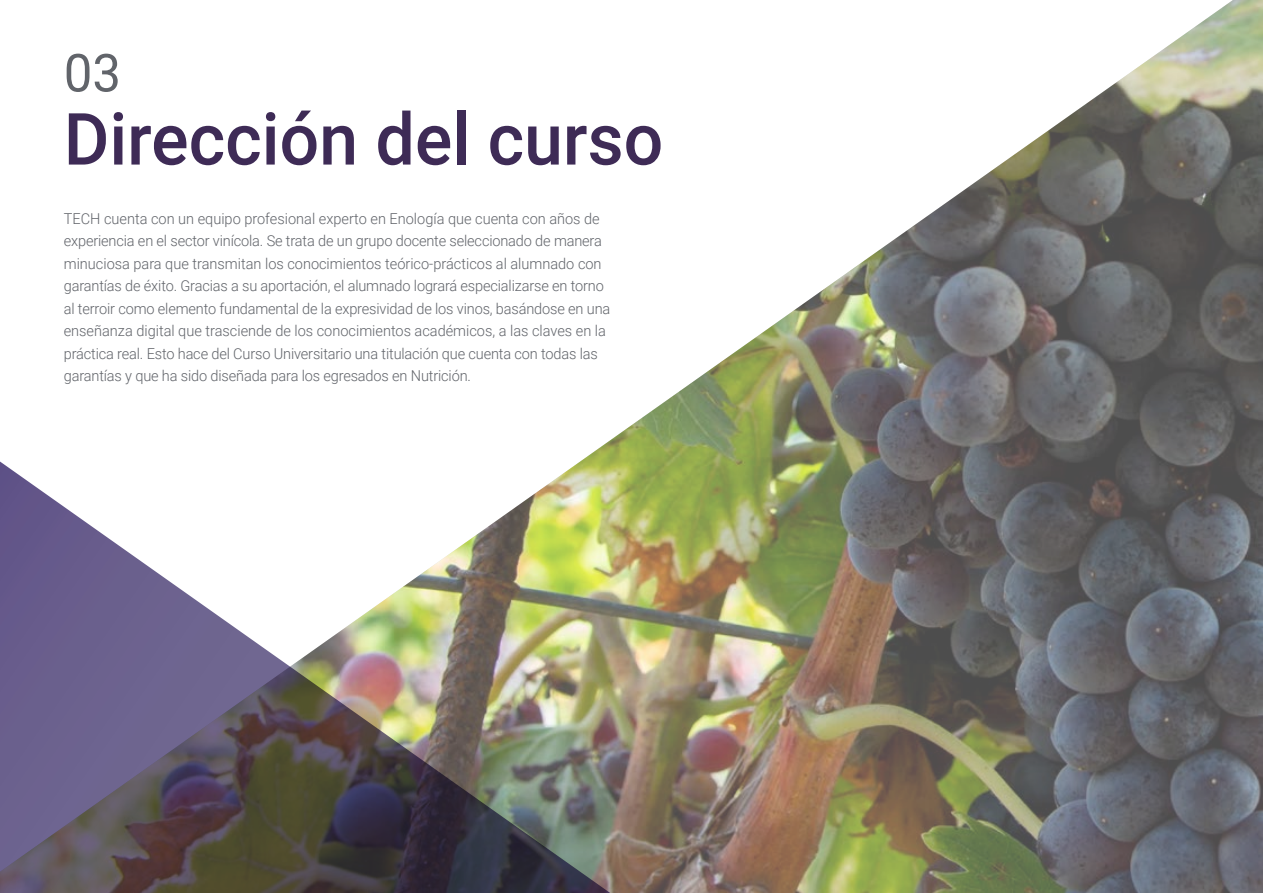
<style>
.page{position:relative;width:1263px;height:893px;background:#fff}
.page>*{position:absolute;margin:0;border:0;box-sizing:border-box;transform-origin:0 0}
.t1{font:500 72px "Roboto";color:#3e2b56}
.t2{font:52.5px "Roboto";color:#61646a}
.t3{font:300 15px/22.5px "Roboto";letter-spacing:-.01em;color:#61646a}
</style>
<div class="page">
<img style="left:602px;top:0;width:661px;height:893px">
<img style="left:0;top:446px;width:640px;height:447px">
<h2 class="t2" style="left:64px;top:36px;width:59px">03</h2>
<h1 class="t1" style="left:64px;top:89px;width:601px">Dirección del curso</h1>
<p class="t3" style="left:64px;top:207px;width:548px">TECH cuenta con un equipo profesional experto en Enología que cuenta con años de experiencia en el sector vinícola. Se trata de un grupo docente seleccionado de manera minuciosa para que transmitan los conocimientos teórico-prácticos al alumnado con garantías de éxito. Gracias a su aportación, el alumnado logrará especializarse en torno al terroir como elemento fundamental de la expresividad de los vinos, basándose en una enseñanza digital que trasciende de los conocimientos académicos, a las claves en la práctica real. Esto hace del Curso Universitario una titulación que cuenta con todas las garantías y que ha sido diseñada para los egresados en Nutrición.</p>
</div>
